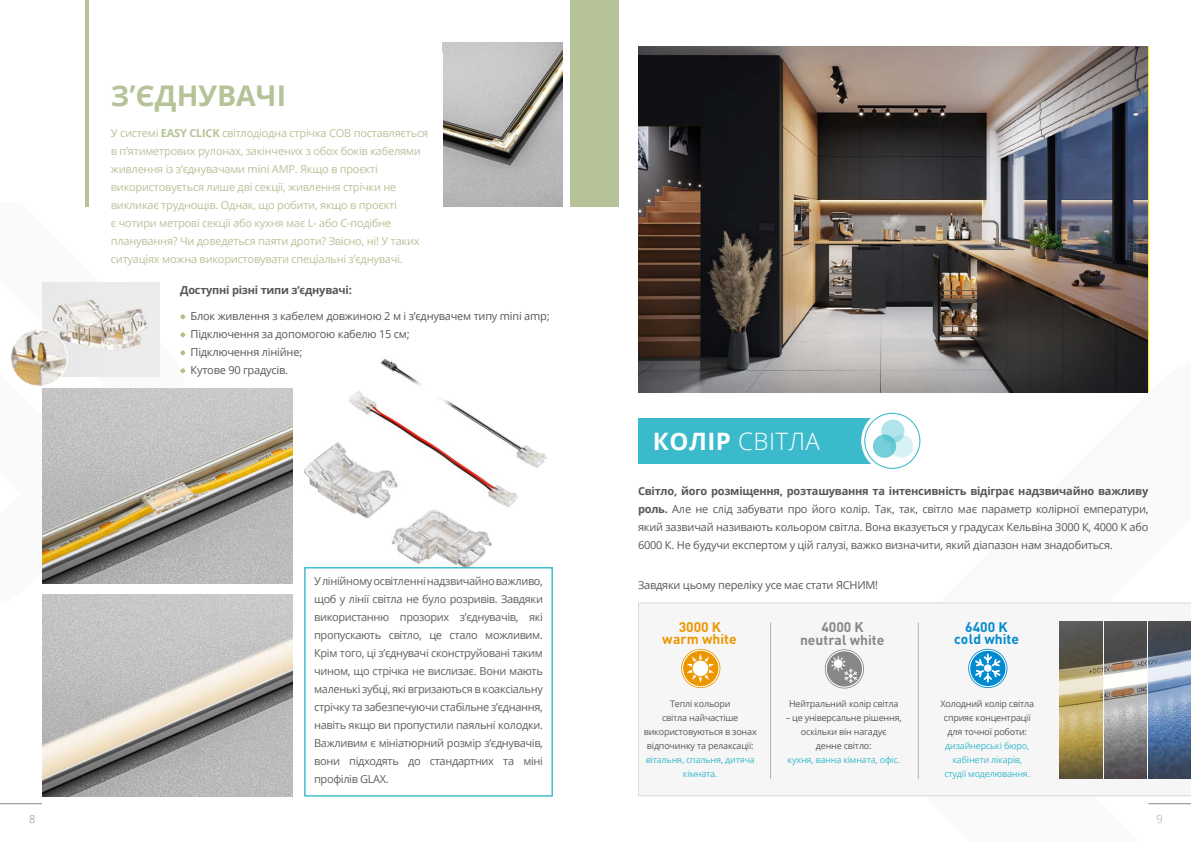
<style>
.page{position:relative;width:1191px;height:842px;background:#fff}
.page>*{position:absolute;margin:0;border:0;box-sizing:border-box;transform-origin:0 0}
.t1{font:700 28.5px "Open Sans";color:#b6c398}
.t2{font:300 24px "Open Sans";letter-spacing:.02em;color:#fff}
.t3{font:700 13.8px "DIN Pro";color:#878787}
.t4{font:700 13.8px "DIN Pro";color:#ec9700}
.t5{font:700 13.8px "DIN Pro";color:#008ad1}
.t6{font:11px/18px "Open Sans";letter-spacing:-.02em;color:#575756;text-align:justify}
.t7{font:11px/18px "Open Sans";letter-spacing:-.02em;color:#b6c398}
.t8{font:700 11px "Open Sans";letter-spacing:-.02em;color:#575756}
.t9{font:300 11px "Open Sans";color:#878787}
.t10{font:300 11px "Open Sans";color:#a1a1a1}
.t11{font:9px/14px "Open Sans";letter-spacing:-.02em;color:#575756;text-align:center}
.t12{font:9px/14px "Open Sans";letter-spacing:-.02em;color:#3abacb;text-align:center}
.s1{font-weight:700}
</style>
<div class="page">
<svg style="left:14px;top:282px;width:179px;height:325px"></svg>
<svg style="left:1142px;top:352px;width:49px;height:453px"></svg>
<hr style="left:0;top:803px;width:42px;height:1px;background:#878787">
<hr style="left:1148px;top:803px;width:43px;height:1px;background:#878787">
<img style="left:392px;top:520px;width:100px;height:47px">
<div style="left:638px;top:602px;width:553px;height:194px;background:#f6f6f6"></div>
<div style="left:638px;top:418px;width:264px;height:45px;background:#3abacb"></div>
<hr style="left:770px;top:622px;width:1px;height:157px;background:#b3b2b2">
<hr style="left:918px;top:622px;width:1px;height:157px;background:#b3b2b2">
<svg style="left:681px;top:649px;width:39px;height:39px"></svg>
<div style="left:682px;top:650px;width:37px;height:37px;border:1px solid #fff;border-radius:50%"></div>
<svg style="left:686px;top:654px;width:28px;height:29px"></svg>
<div style="left:692px;top:660px;width:16px;height:16px;background:#fff;border-radius:50%"></div>
<svg style="left:825px;top:649px;width:39px;height:39px"></svg>
<div style="left:825px;top:650px;width:38px;height:38px;border:1px solid #fff;border-radius:50%"></div>
<svg style="left:830px;top:655px;width:27px;height:28px"></svg>
<div style="left:834px;top:659px;width:8px;height:9px;background:#fff;border-radius:50%"></div>
<svg style="left:968px;top:649px;width:39px;height:39px"></svg>
<div style="left:969px;top:650px;width:37px;height:37px;border:1px solid #fff;border-radius:50%"></div>
<svg style="left:975px;top:654px;width:25px;height:28px"></svg>
<img style="left:1060px;top:621px;width:42px;height:157px">
<svg style="left:861px;top:409px;width:62px;height:63px"></svg>
<svg style="left:864px;top:413px;width:56px;height:55px"></svg>
<div style="left:864px;top:413px;width:56px;height:56px;border:1px solid #3abacb;border-radius:50%"></div>
<svg style="left:871px;top:418px;width:43px;height:41px;background:#c2e9ee"></svg>
<img style="left:1105px;top:621px;width:41px;height:157px">
<img style="left:1148px;top:621px;width:43px;height:157px">
<img style="left:442px;top:42px;width:120px;height:165px">
<img style="left:43px;top:283px;width:116px;height:93px">
<svg style="left:180px;top:314px;width:5px;height:5px"></svg>
<svg style="left:180px;top:332px;width:5px;height:5px"></svg>
<svg style="left:180px;top:350px;width:5px;height:5px"></svg>
<svg style="left:180px;top:368px;width:5px;height:5px"></svg>
<div style="left:570px;top:0;width:49px;height:207px;background:#b6c398"></div>
<hr style="left:85px;top:0;width:4px;height:207px;background:#b6c398">
<img style="left:43px;top:388px;width:249px;height:195px">
<img style="left:43px;top:594px;width:249px;height:203px">
<img style="left:638px;top:46px;width:509px;height:346px">
<div style="left:304px;top:567px;width:249px;height:230px;border:2px solid #3abacb"></div>
<img style="left:11px;top:329px;width:57px;height:57px;border-radius:28px">
<div style="left:10px;top:329px;width:58px;height:58px;border:1px solid #fff;border-radius:50%"></div>
<img style="left:349px;top:391px;width:169px;height:129px">
<img style="left:366px;top:359px;width:181px;height:122px">
<img style="left:303px;top:436px;width:97px;height:85px">
<h1 class="t1" style="left:111px;top:75px;width:177px">З’ЄДНУВАЧІ</h1>
<p class="t7" style="left:111px;top:124px;width:319px">У системі <span class="s1">EASY CLICK</span> світлодіодна стрічка COB поставляється в п’ятиметрових рулонах, закінчених з обох боків кабелями живлення із з’єднувачами mini AMP. Якщо в проєкті використовується лише дві секції, живлення стрічки не викликає труднощів. Однак, що робити, якщо в проєкті<br>є чотири метрові секції або кухня має L- або С-подібне планування? Чи доведеться паяти дроти? Звісно, ні! У таких ситуаціях можна використовувати спеціальні з’єднувачі.</p>
<p class="t8" style="left:180px;top:282px;width:173px">Доступні різні типи з’єднувачі:</p>
<p class="t6" style="left:190px;top:307px;width:360px;text-align:left">Блок живлення з кабелем довжиною 2 м і з’єднувачем типу mini amp; Підключення за допомогою кабелю 15 см;<br>Підключення лінійне;<br>Кутове 90 градусів.</p>
<p class="t6" style="left:314px;top:572px;width:230px">У лінійному освітленні надзвичайно важливо, щоб у лінії світла не було розривів. Завдяки використанню прозорих з’єднувачів, які пропускають світло, це стало можливим.<br>Крім того, ці з’єднувачі сконструйовані таким чином, що стрічка не вислизає. Вони мають маленькі зубці, які вгризаються в коаксіальну стрічку та забезпечуючи стабільне з’єднання, навіть якщо ви пропустили паяльні колодки.<br>Важливим є мініатюрний розмір з’єднувачів, вони підходять до стандартних та міні профілів GLAX.</p>
<h2 class="t2" style="left:653px;top:425px;width:168px"><span class="s1">КОЛІР</span> СВІТЛА</h2>
<p class="t6" style="left:638px;top:481px;width:512px"><span class="s1">Світло, його розміщення, розташування та інтенсивність відіграє надзвичайно важливу роль.</span> Але не слід забувати про його колір. Так, так, світло має параметр колірної емператури, який зазвичай називають кольором світла. Вона вказується у градусах Кельвіна 3000 К, 4000 К або 6000 К. Не будучи експертом у цій галузі, важко визначити, який діапазон нам знадобиться.</p>
<p class="t6" style="left:638px;top:576px;width:242px">Завдяки цьому переліку усе має стати ЯСНИМ!</p>
<p class="t4" style="left:678px;top:616px;width:44px">3000 K</p>
<p class="t4" style="left:662px;top:628px;width:76px">warm white</p>
<p class="t3" style="left:821px;top:616px;width:44px">4000 K</p>
<p class="t3" style="left:800px;top:628px;width:86px">neutral white</p>
<p class="t5" style="left:965px;top:616px;width:44px">6400 K</p>
<p class="t5" style="left:954px;top:628px;width:66px">cold white</p>
<p class="t11" style="left:644px;top:697px;width:114px">Теплі кольори<br>світла найчастіше використовуються в зонах відпочинку та релаксації:</p>
<p class="t12" style="left:645px;top:753px;width:111px">вітальня, спальня, дитяча кімната.</p>
<p class="t11" style="left:789px;top:697px;width:111px">Нейтральний колір світла</p>
<p class="t11" style="left:786px;top:711px;width:117px">– це універсальне рішення, оскільки він нагадує<br>денне світло:</p>
<p class="t12" style="left:787px;top:753px;width:114px">кухня, ванна кімната, офіс.</p>
<p class="t11" style="left:940px;top:697px;width:95px">Холодний колір світла сприяє концентрації для точної роботи:</p>
<p class="t12" style="left:944px;top:739px;width:87px">дизайнерські бюро, кабінети лікарів, студії моделювання.</p>
<p class="t9" style="left:29px;top:811px;width:8px">8</p>
<p class="t10" style="left:1156px;top:811px;width:8px">9</p>
</div>
